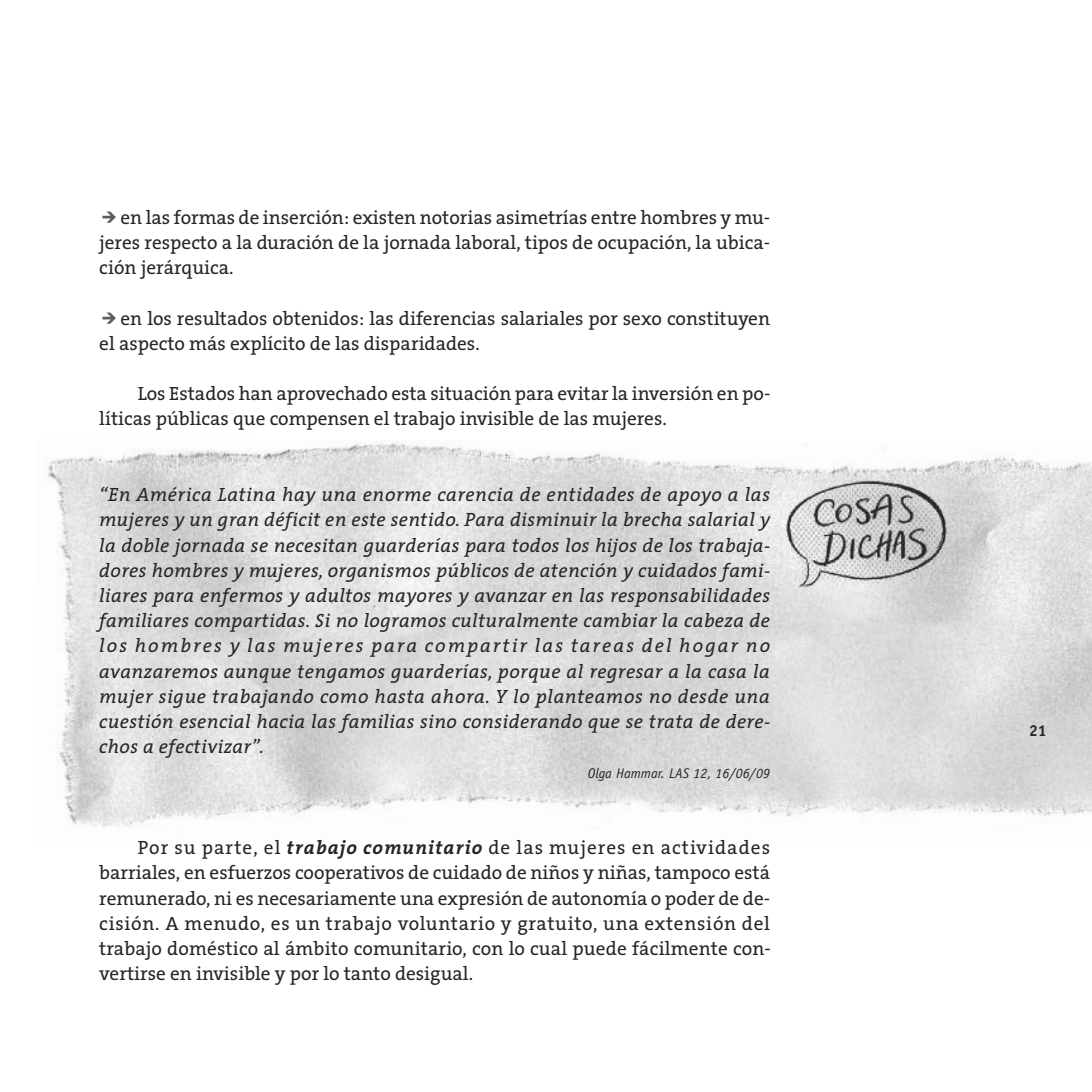
<style>
.page{position:relative;width:1092px;height:1092px;background:#fff}
.page>*{position:absolute;margin:0;border:0;box-sizing:border-box;transform-origin:0 0}
.t1{font:19.25px/25.2px "The Serif B5 Plain";color:#272627;text-align:justify}
.t2{font:italic 19.25px/25.2px "The Serif";letter-spacing:.02em;color:#272627;text-align:justify}
.t3{font:700 15.75px "Officina Sans";color:#272627}
.t4{font:italic 14px "Officina Sans";color:#272627}
.s1{font-family:"Communications P06";color:#5d5c5d}
.s2{font-family:"The Serif B7";font-weight:700;font-style:italic}
</style>
<div class="page">
<img style="left:48px;top:440px;width:1043px;height:388px">
<img style="left:776px;top:470px;width:176px;height:126px">
<p class="t1" style="left:99px;top:205px;width:672px"><span class="s1">a</span>en las formas de inserción: existen notorias asimetrías entre hombres y mu&shy;jeres respecto a la duración de la jornada laboral, tipos de ocupación, la ubica&shy;ción jerárquica.</p>
<p class="t1" style="left:99px;top:306px;width:672px"><span class="s1">a</span>en los resultados obtenidos: las diferencias salariales por sexo constituyen el aspecto más explícito de las disparidades.</p>
<p class="t1" style="left:99px;top:382px;width:672px;text-indent:38px">Los Estados han aprovechado esta situación para evitar la inversión en po&shy;líticas públicas que compensen el trabajo invisible de las mujeres.</p>
<p class="t2" style="left:99px;top:484px;width:672px">“En América Latina hay una enorme carencia de entidades de apoyo a las mujeres y un gran déficit en este sentido. Para disminuir la brecha salarial y la doble jornada se necesitan guarderías para todos los hijos de los trabaja&shy;dores hombres y mujeres, organismos públicos de atención y cuidados fami&shy;liares para enfermos y adultos mayores y avanzar en las responsabilidades familiares compartidas. Si no logramos culturalmente cambiar la cabeza de los hombres y las mujeres para compartir las tareas del hogar no avanzaremos aunque tengamos guarderías, porque al regresar a la casa la mujer sigue trabajando como hasta ahora. Y lo planteamos no desde una cuestión esencial hacia las familias sino considerando que se trata de dere&shy;chos a efectivizar”.</p>
<p class="t4" style="left:588px;top:768px;width:184px">Olga Hammar. LAS 12, 16/06/09</p>
<p class="t1" style="left:99px;top:835px;width:673px;text-indent:39px">Por su parte, el <span class="s2">trabajo comunitario</span> de las mujeres en actividades barriales, en esfuerzos cooperativos de cuidado de niños y niñas, tampoco está remunerado, ni es necesariamente una expresión de autonomía o poder de de&shy;cisión. A menudo, es un trabajo voluntario y gratuito, una extensión del trabajo doméstico al ámbito comunitario, con lo cual puede fácilmente con&shy;vertirse en invisible y por lo tanto desigual.</p>
<p class="t3" style="left:1028px;top:724px;width:19px">21</p>
</div>
